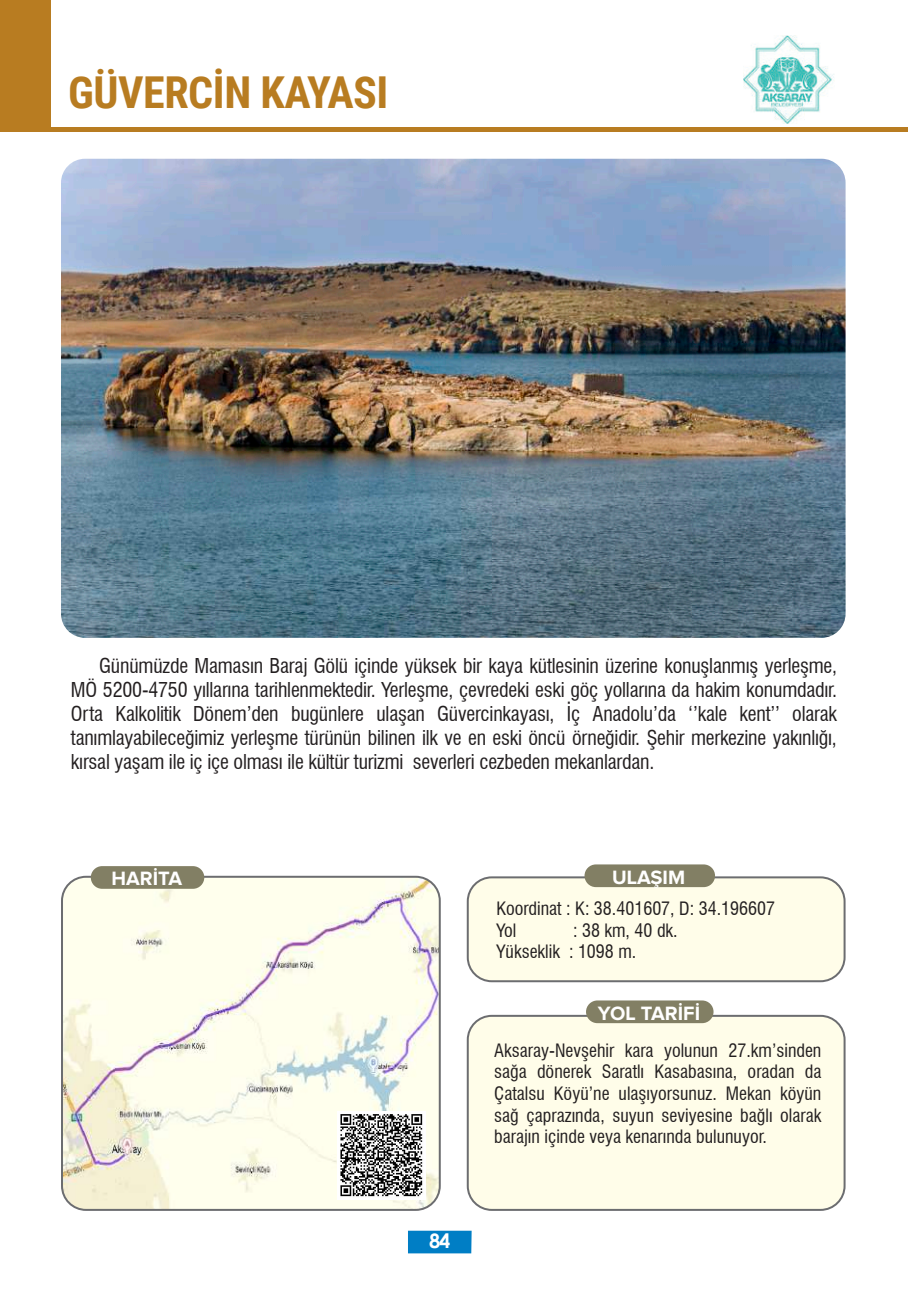
<style>
.page{position:relative;width:908px;height:1304px;background:#fff}
.page>*{position:absolute;margin:0;border:0;box-sizing:border-box;transform-origin:0 0}
.t1{font:700 44px "Roboto Condensed";letter-spacing:-.01em;color:#b87c21}
.t2{font:condensed 20px/24px "Swiss 721 BT";letter-spacing:-.01em;color:#231f20;text-align:justify}
.t3{font:700 20px "Proxima Nova";color:#fff}
.t4{font:700 20px "Century Gothic";color:#fff}
.t5{font:condensed 18px/21.6px "Swiss 721 BT";color:#231f20}
</style>
<div class="page">
<img style="left:62px;top:877px;width:377px;height:333px">
<div style="left:61px;top:876px;width:379px;height:335px;border:2px solid #6c6d70;border-radius:24px"></div>
<div style="left:467px;top:1016px;width:377px;height:194px;background:#fffde9;border-radius:24px"></div>
<div style="left:466px;top:1015px;width:379px;height:196px;border:2px solid #6c6d70;border-radius:24px"></div>
<div style="left:467px;top:877px;width:377px;height:104px;background:#fffde9;border-radius:24px"></div>
<div style="left:466px;top:876px;width:379px;height:106px;border:2px solid #6c6d70;border-radius:24px"></div>
<img style="left:61px;top:159px;width:784px;height:479px">
<div style="left:91px;top:866px;width:113px;height:23px;background:#827f64;border-radius:11px"></div>
<div style="left:585px;top:1000px;width:128px;height:23px;background:#827f64;border-radius:11px"></div>
<div style="left:584px;top:864px;width:130px;height:23px;background:#827f64;border-radius:11px"></div>
<img style="left:337px;top:1111px;width:88px;height:88px">
<div style="left:0;top:0;width:50px;height:128px;background:#b87c21"></div>
<hr style="left:0;top:128px;width:907px;height:4px;background:#b87c21">
<img style="left:743px;top:35px;width:90px;height:88px">
<div style="left:408px;top:1231px;width:63px;height:22px;background:#007ec5"></div>
<h1 class="t1" style="left:68px;top:62px;width:322px">GÜVERCİN KAYASI</h1>
<p class="t2" style="left:71px;top:654px;width:767px;text-indent:28px">Günümüzde Mamasın Baraj Gölü içinde yüksek bir kaya kütlesinin üzerine konuşlanmış yerleşme, MÖ 5200-4750 yıllarına tarihlenmektedir. Yerleşme, çevredeki eski göç yollarına da hakim konumdadır.<br>Orta Kalkolitik Dönem’den bugünlere ulaşan Güvercinkayası, İç Anadolu’da ‘’kale kent’’ olarak tanımlayabileceğimiz yerleşme türünün bilinen ilk ve en eski öncü örneğidir. Şehir merkezine yakınlığı, kırsal yaşam ile iç içe olması ile kültür turizmi severleri cezbeden mekanlardan.</p>
<p class="t3" style="left:111px;top:870px;width:72px">HARİTA</p>
<p class="t4" style="left:429px;top:1226px;width:23px">84</p>
<p class="t3" style="left:611px;top:868px;width:75px">ULAŞIM</p>
<p class="t5" style="left:496px;top:898px;width:280px">Koordinat : K: 38.401607, D: 34.196607<br>Yol</p>
<p class="t5" style="left:496px;top:919px;width:183px;text-indent:76px">: 38 km, 40 dk.<br>Yükseklik : 1098 m.</p>
<p class="t3" style="left:597px;top:1004px;width:104px">YOL TARİFİ</p>
<p class="t5" style="left:494px;top:1039px;width:328px;text-align:justify">Aksaray-Nevşehir kara yolunun 27.km’sinden sağa dönerek Saratlı Kasabasına, oradan da Çatalsu Köyü’ne ulaşıyorsunuz. Mekan köyün sağ çaprazında, suyun seviyesine bağlı olarak barajın içinde veya kenarında bulunuyor.</p>
</div>
